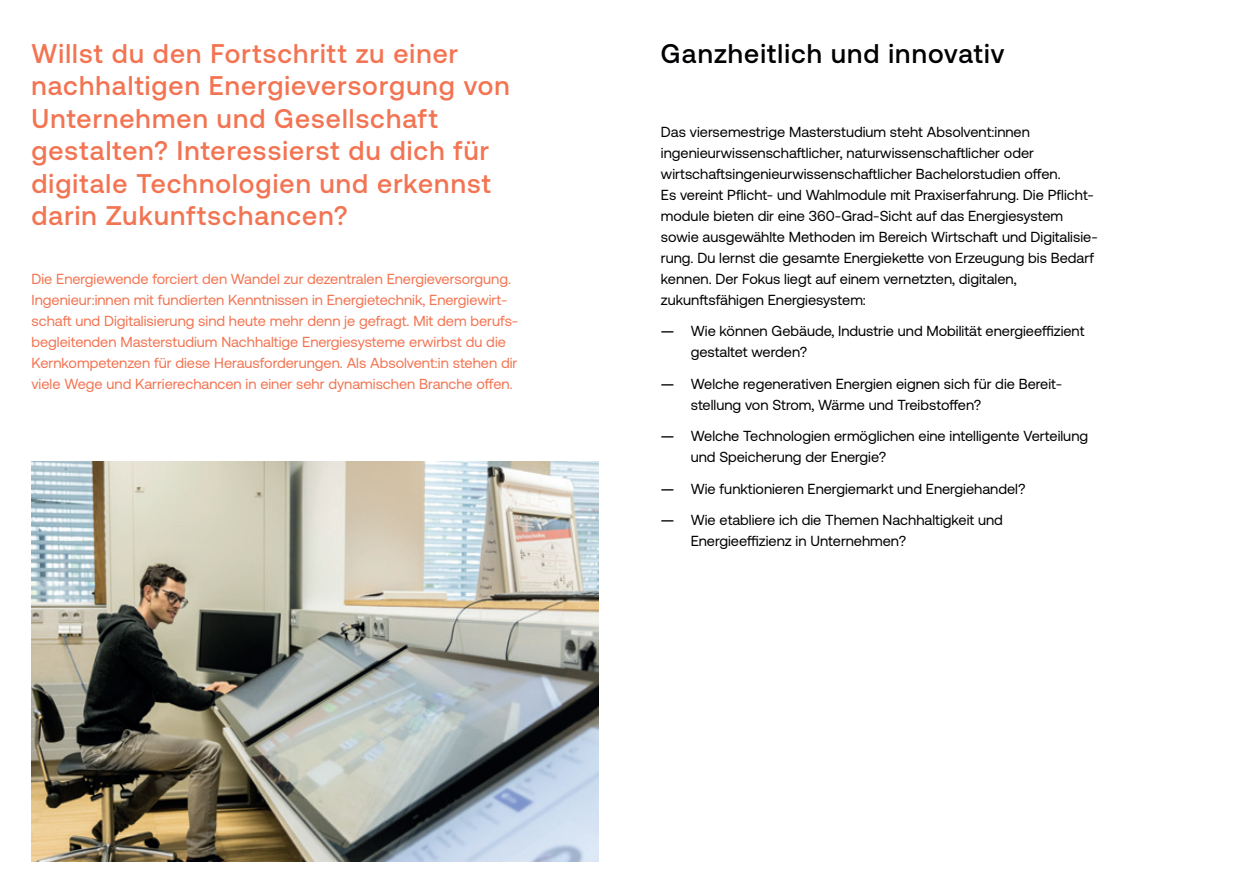
<style>
.page{position:relative;width:1259px;height:893px;background:#fff}
.page>*{position:absolute;margin:0;border:0;box-sizing:border-box;transform-origin:0 0}
.t1{font:500 27px/32.4px "Aeonik Pro";letter-spacing:.045em;color:#f37452}
.t2{font:500 27px "Aeonik Pro";letter-spacing:.045em;color:#000103}
.t3{font:14.55px/21px "Aeonik Pro";color:#000103}
.t4{font:14.55px/21px "Aeonik Pro";color:#f37452}
.s1{font-weight:500}
</style>
<div class="page">
<img style="left:31px;top:462px;width:567px;height:399px">
<h1 class="t1" style="left:31px;top:37px;width:480px">Willst du den Fortschritt zu einer nachhaltigen Energieversorgung von Unternehmen und Gesellschaft gestalten? Interessierst du dich für digitale Technologien und erkennst darin Zukunftschancen?</h1>
<p class="t4" style="left:31px;top:268px;width:488px">Die Energiewende forciert den Wandel zur dezentralen Energieversorgung.<br>Ingenieur:innen mit fundierten Kenntnissen in Energietechnik, Energiewirt&shy;schaft und Digitalisierung sind heute mehr denn je gefragt. Mit dem berufs&shy;begleitenden Masterstudium Nachhaltige Energiesysteme erwirbst du die Kernkompetenzen für diese Herausforderungen. Als Absolvent:in stehen dir viele Wege und Karrierechancen in einer sehr dynamischen Branche offen.</p>
<h1 class="t2" style="left:661px;top:39px;width:345px">Ganzheitlich und innovativ</h1>
<p class="t3" style="left:661px;top:121px;width:438px">Das viersemestrige Masterstudium steht Absolvent:innen ingenieurwissenschaftlicher, naturwissenschaftlicher oder wirtschaftsingenieurwissenschaftlicher Bachelorstudien offen.<br>Es vereint Pflicht- und Wahlmodule mit Praxiserfahrung. Die Pflicht&shy;module bieten dir eine 360-Grad-Sicht auf das Energiesystem sowie ausgewählte Methoden im Bereich Wirtschaft und Digitalisie&shy;rung. Du lernst die gesamte Energiekette von Erzeugung bis Bedarf kennen. Der Fokus liegt auf einem vernetzten, digitalen, zukunftsfähigen Energiesystem:</p>
<p class="t3" style="left:691px;top:320px;width:395px;text-indent:-30px"><span class="s1">—</span> Wie können Gebäude, Industrie und Mobilität energieeffizient gestaltet werden?</p>
<p class="t3" style="left:691px;top:373px;width:373px;text-indent:-30px"><span class="s1">—</span> Welche regenerativen Energien eignen sich für die Bereit&shy;stellung von Strom, Wärme und Treibstoffen?</p>
<p class="t3" style="left:691px;top:425px;width:399px;text-indent:-30px"><span class="s1">—</span> Welche Technologien ermöglichen eine intelligente Verteilung und Speicherung der Energie?</p>
<p class="t3" style="left:661px;top:478px;width:366px"><span class="s1">—</span> Wie funktionieren Energiemarkt und Energiehandel?</p>
<p class="t3" style="left:691px;top:509px;width:314px;text-indent:-30px"><span class="s1">—</span> Wie etabliere ich die Themen Nachhaltigkeit und<br>Energieeffizienz in Unternehmen?</p>
</div>
